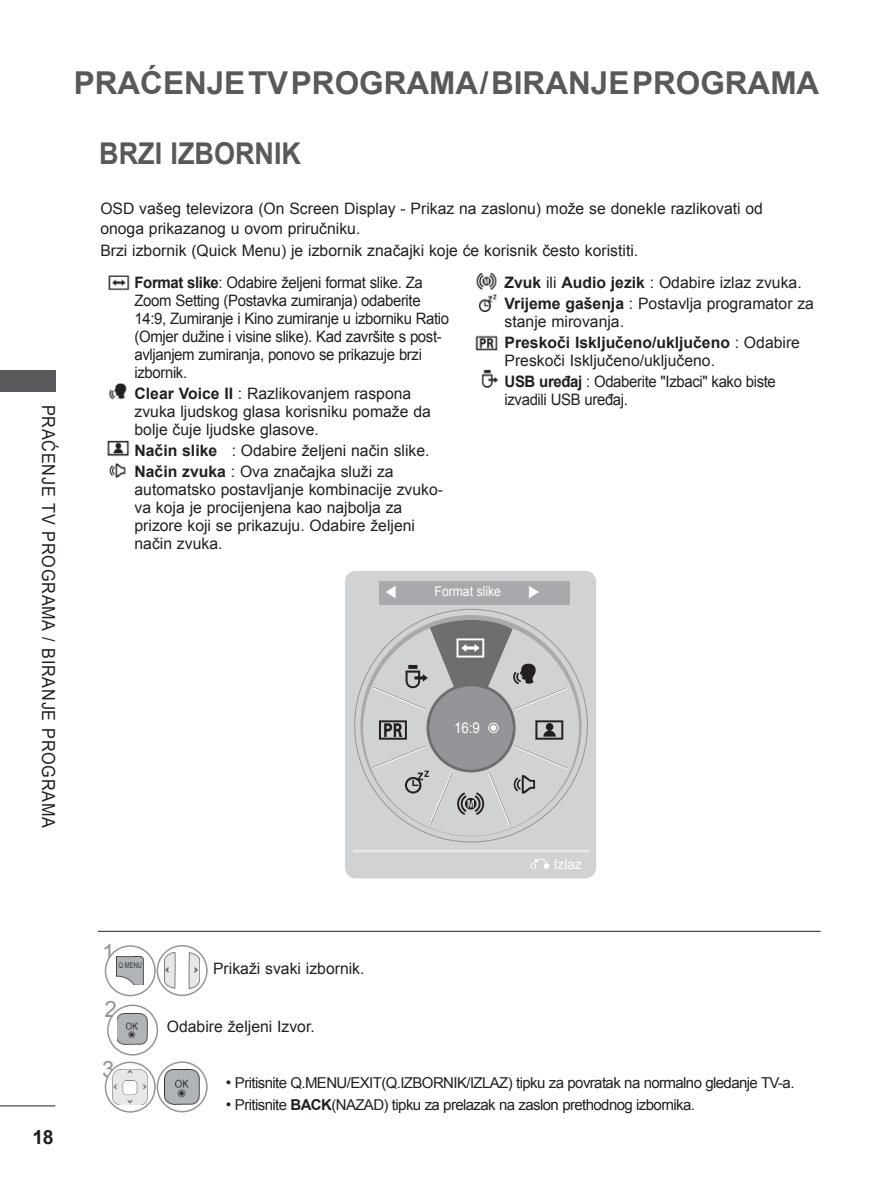
<style>
.page{position:relative;width:893px;height:1191px;background:#fff}
.page>*{position:absolute;margin:0;border:0;box-sizing:border-box;transform-origin:0 0}
.t1{font:700 31.5px "Arial";color:#58595b}
.t2{font:700 30px "Arial";color:#58595b;scale:.9 1}
.t3{font:22.5px "Arial";color:#939598}
.t4{font:700 19.5px "Arial";color:#231f20}
.t5{font:18px "Arial";letter-spacing:.05em;color:#231f20;scale:.9 1}
.t6{font:17.55px "Arial";color:#fff;scale:.8 1}
.t7{font:15.75px/18px "Arial";color:#231f20}
.t8{font:15.75px/18px "Arial";letter-spacing:-.025em;color:#231f20;scale:.95 1}
.t9{font:700 15.75px/21px "Arial";color:#231f20}
.t10{font:15px "Arial";letter-spacing:-.04em;color:#231f20}
.t11{font:14.85px "Arial";color:#fff;scale:.9 1}
.t12{font:13.5px "Arial";color:#fff;scale:.9 1}
.t13{font:13.5px "Arial";color:#fff}
.s1{font-weight:700}
.s2{font-weight:400}
.s3{font-size:15.75px}
</style>
<div class="page">
<hr style="left:0;top:1105px;width:55px;height:1px;background:#231f20">
<div style="left:0;top:370px;width:55px;height:21px;background:#58595b"></div>
<hr style="left:98px;top:931px;width:723px;height:1px;background:#231f20">
<img style="left:117px;top:956px;width:27px;height:29px">
<div style="left:105px;top:945px;width:51px;height:51px;border:2px solid #939598;border-radius:50%"></div>
<img style="left:165px;top:953px;width:35px;height:35px">
<div style="left:157px;top:945px;width:51px;height:51px;border:2px solid #939598;border-radius:50%"></div>
<svg style="left:108px;top:1005px;width:49px;height:49px"></svg>
<img style="left:117px;top:1014px;width:30px;height:30px">
<div style="left:107px;top:1004px;width:51px;height:51px;border:2px solid #939598;border-radius:50%"></div>
<svg style="left:105px;top:1062px;width:50px;height:49px"></svg>
<img style="left:113px;top:1069px;width:35px;height:35px">
<div style="left:105px;top:1061px;width:51px;height:51px;border:2px solid #939598;border-radius:50%"></div>
<img style="left:165px;top:1069px;width:35px;height:35px">
<div style="left:157px;top:1061px;width:51px;height:51px;border:2px solid #939598;border-radius:50%"></div>
<div style="left:345px;top:571px;width:251px;height:307px;background:#d1d2d4;border-radius:12px"></div>
<svg style="left:354px;top:609px;width:234px;height:233px"></svg>
<div style="left:363px;top:620px;width:216px;height:216px;background:#d1d2d4;border-radius:50%"></div>
<div style="left:429px;top:686px;width:84px;height:83px;background:#939598;border-radius:50%"></div>
<svg style="left:372px;top:745px;width:196px;height:81px"></svg>
<div style="left:379px;top:581px;width:190px;height:23px;background:#a7a9ac"></div>
<svg style="left:372px;top:620px;width:196px;height:119px"></svg>
<div style="left:488px;top:723px;width:10px;height:10px;border:1px solid #fff;border-radius:50%"></div>
<hr style="left:353px;top:849px;width:236px;height:3px;background:#e6e7e8">
<svg style="left:530px;top:858px;width:19px;height:11px"></svg>
<img style="left:108px;top:275px;width:22px;height:16px">
<img style="left:108px;top:383px;width:19px;height:17px">
<img style="left:107px;top:440px;width:23px;height:17px">
<img style="left:109px;top:463px;width:17px;height:16px">
<img style="left:476px;top:274px;width:21px;height:15px">
<img style="left:475px;top:335px;width:23px;height:16px">
<img style="left:478px;top:294px;width:19px;height:17px">
<img style="left:481px;top:370px;width:17px;height:17px">
<h1 class="t1" style="left:74px;top:66px;width:747px">PRAĆENJE TV PROGRAMA / BIRANJE PROGRAMA</h1>
<p class="t5" style="left:58px;top:404px;width:472px;rotate:90deg">PRAĆENJE TV PROGRAMA / BIRANJE PROGRAMA</p>
<h2 class="t2" style="left:99px;top:137px;width:226px">BRZI IZBORNIK</h2>
<p class="t7" style="left:100px;top:199px;width:664px;line-height:19.5px">OSD vašeg televizora (On Screen Display - Prikaz na zaslonu) može se donekle razlikovati od onoga prikazanog u ovom priručniku.</p>
<p class="t7" style="left:100px;top:242px;width:539px">Brzi izbornik (Quick Menu) je izbornik značajki koje će korisnik često koristiti.</p>
<p class="t8" style="left:135px;top:273px;width:333px"><span class="s1">Format slike</span>: Odabire željeni format slike. Za Zoom Setting (Postavka zumiranja) odaberite 14:9, Zumiranje i Kino zumiranje u izborniku Ratio (Omjer dužine i visine slike). Kad završite s post&shy;avljanjem zumiranja, ponovo se prikazuje brzi izbornik.</p>
<p class="t7" style="left:135px;top:384px;width:298px"><span class="s1">Clear Voice II</span> : Razlikovanjem raspona zvuka ljudskog glasa korisniku pomaže da bolje čuje ljudske glasove.</p>
<p class="t7" style="left:135px;top:440px;width:297px;line-height:21px"><span class="s1">Način slike</span> : Odabire željeni način slike.<br><span class="s1">Način zvuka</span> : Ova značajka služi za</p>
<p class="t7" style="left:135px;top:480px;width:310px">automatsko postavljanje kombinacije zvuko&shy;va koja je procijenjena kao najbolja za prizore koji se prikazuju. Odabire željeni način zvuka.</p>
<p class="t7" style="left:505px;top:272px;width:311px;line-height:21px"><span class="s1">Zvuk</span> ili <span class="s1">Audio jezik</span> : Odabire izlaz zvuka.<br><span class="s1">Vrijeme gašenja</span> : Postavlja programator za</p>
<p class="t9" style="left:505px;top:311px;width:297px"><span class="s2">stanje mirovanja.<br></span>Preskoči Isključeno/uključeno <span class="s2">: Odabire</span></p>
<p class="t7" style="left:505px;top:350px;width:273px;line-height:21px">Preskoči Isključeno/uključeno.<br><span class="s1">USB uređaj</span> : Odaberite "Izbaci" kako biste</p>
<p class="t8" style="left:505px;top:390px;width:131px">izvadili USB uređaj.</p>
<p class="t6" style="left:384px;top:580px;width:19px">◄</p>
<p class="t12" style="left:435px;top:583px;width:75px">Format slike</p>
<p class="t6" style="left:527px;top:580px;width:19px">►</p>
<p class="t11" style="left:454px;top:719px;width:30px">16:9</p>
<p class="t13" style="left:554px;top:856px;width:29px">Izlaz</p>
<p class="t4" style="left:33px;top:1126px;width:23px">18</p>
<h3 class="t3" style="left:102px;top:939px;width:14px">1</h3>
<h3 class="t3" style="left:105px;top:997px;width:14px">2</h3>
<h3 class="t3" style="left:102px;top:1056px;width:14px">3</h3>
<p class="t7" style="left:213px;top:959px;width:153px">Prikaži svaki izbornik.</p>
<p class="t7" style="left:167px;top:1017px;width:149px">Odabire željeni Izvor.</p>
<p class="t10" style="left:226px;top:1074px;width:570px"><span class="s3">•</span> Pritisnite Q.MENU/EXIT(Q.IZBORNIK/IZLAZ) tipku za povratak na normalno gledanje TV-a.</p>
<p class="t10" style="left:226px;top:1096px;width:471px"><span class="s3">•</span> Pritisnite <span class="s1">BACK</span>(NAZAD) tipku za prelazak na zaslon prethodnog izbornika.</p>
</div>
